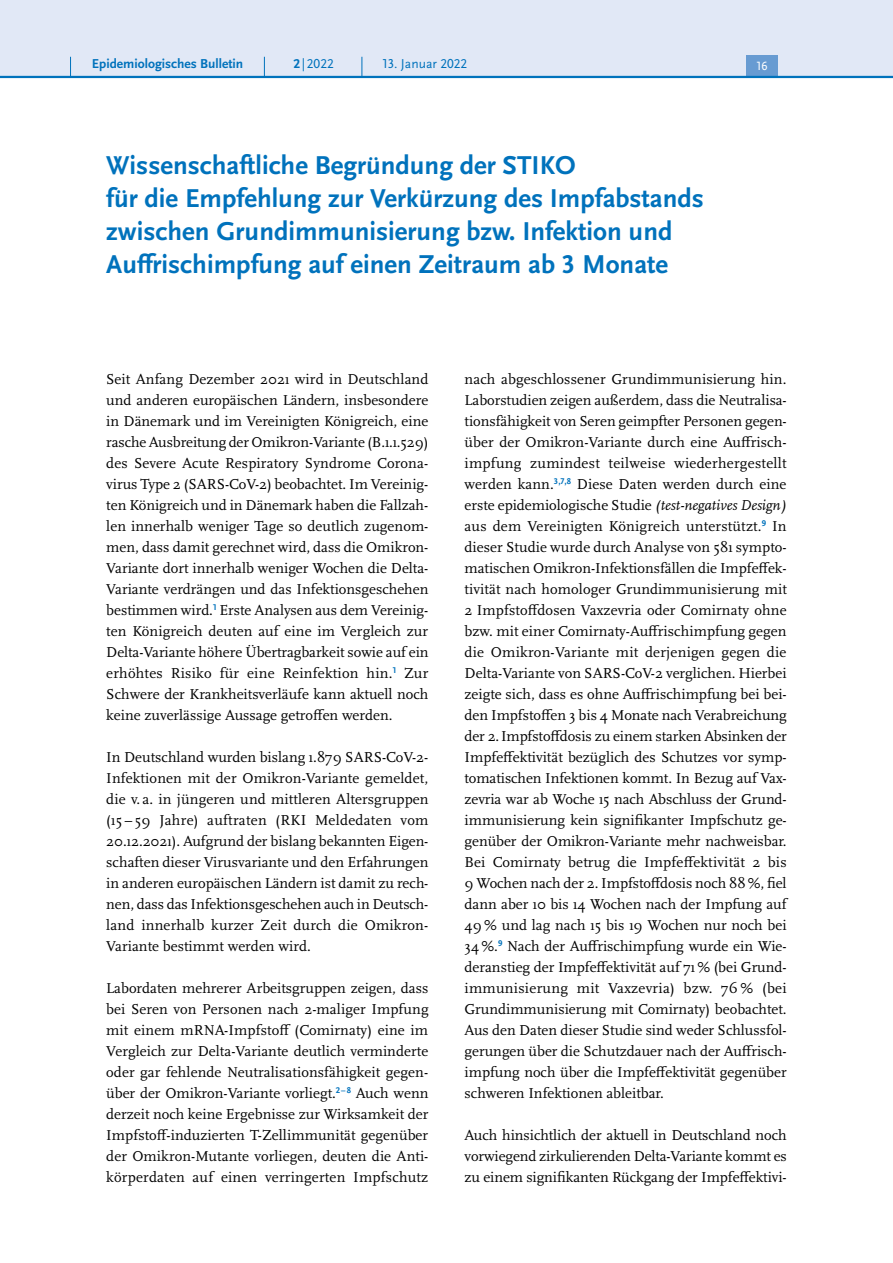
<style>
.page{position:relative;width:893px;height:1263px;background:#fff}
.page>*{position:absolute;margin:0;border:0;box-sizing:border-box;transform-origin:0 0}
.H2{font:700 27px/33px "Scala Sans Pro";color:#0072bc}
.Fließtext{font:15px/21px "Scala Pro";color:#000;text-align:justify}
.t1{font:700 13.5px "Scala Sans Pro";color:#0072bc}
.t2{font:13.5px "Scala Sans Pro";color:#0072bc}
.t3{font:12.45px "Scala Sans Pro";color:#fff}
.s1{font-weight:700}
.s2{font-style:italic}
</style>
<div class="page">
<div style="left:0;top:0;width:893px;height:77px;background:#e1e8f6"></div>
<div style="left:746px;top:55px;width:32px;height:21px;background:#679bd2"></div>
<hr style="left:0;top:76px;width:893px;height:2px;background:#0072bc">
<svg style="left:70px;top:57px;width:1px;height:19px"></svg>
<svg style="left:264px;top:57px;width:1px;height:19px"></svg>
<svg style="left:362px;top:57px;width:1px;height:19px"></svg>
<p class="t1" style="left:92px;top:55px;width:153px">Epidemiologisches Bulletin</p>
<p class="t2" style="left:293px;top:55px;width:42px"><span class="s1">2</span>|2022</p>
<p class="t2" style="left:383px;top:55px;width:86px">13. Januar 2022</p>
<p class="t3" style="left:757px;top:59px;width:13px">16</p>
<h2 class="H2" style="left:106px;top:148px;width:599px">Wissenschaftliche Begründung der STIKO<br>für die Empfehlung zur Verkürzung des Impfabstands zwischen Grundimmunisierung bzw. Infektion und Auffrischimpfung auf einen Zeitraum ab 3 Monate</h2>
<p class="Fließtext" style="left:106px;top:368px;width:324px">Seit Anfang Dezember 2021 wird in Deutschland und anderen europäischen Ländern, insbesondere in Dänemark und im Vereinigten Königreich, eine rasche Ausbreitung der Omikron-Variante (B.1.1.529) des Severe Acute Respiratory Syndrome Corona&shy;virus Type 2 (SARS-CoV-2) beobachtet. Im Vereinig&shy;ten Königreich und in Dänemark haben die Fallzah&shy;len innerhalb weniger Tage so deutlich zugenom&shy;men, dass damit gerechnet wird, dass die Omikron-Variante dort innerhalb weniger Wochen die Delta-Variante verdrängen und das Infektionsgeschehen bestimmen wird.<sup>1</sup> Erste Analysen aus dem Vereinig&shy;ten Königreich deuten auf eine im Vergleich zur Delta-Variante höhere Übertragbarkeit sowie auf ein erhöhtes Risiko für eine Reinfektion hin.<sup>1</sup> Zur Schwere der Krankheitsverläufe kann aktuell noch keine zuverlässige Aussage getroffen werden.</p>
<p class="Fließtext" style="left:106px;top:746px;width:324px">In Deutschland wurden bislang 1.879 SARS-CoV-2- Infektionen mit der Omikron-Variante gemeldet, die v. a. in jüngeren und mittleren Altersgruppen (15 – 59 Jahre) auftraten (RKI Meldedaten vom 20.12.2021). Aufgrund der bislang bekannten Eigen&shy;schaften dieser Virusvariante und den Erfahrungen in anderen europäischen Ländern ist damit zu rech&shy;nen, dass das Infektionsgeschehen auch in Deutsch&shy;land innerhalb kurzer Zeit durch die Omikron-Variante bestimmt werden wird.</p>
<p class="Fließtext" style="left:106px;top:977px;width:324px">Labordaten mehrerer Arbeitsgruppen zeigen, dass bei Seren von Personen nach 2-maliger Impfung mit einem mRNA-Impfstoff (Comirnaty) eine im Vergleich zur Delta-Variante deutlich verminderte oder gar fehlende Neutralisationsfähigkeit gegen&shy;über der Omikron-Variante vorliegt.<sup>2–8</sup> Auch wenn derzeit noch keine Ergebnisse zur Wirksamkeit der Impfstoff-induzierten T-Zellimmunität gegenüber der Omikron-Mutante vorliegen, deuten die Anti&shy;körperdaten auf einen verringerten Impfschutz</p>
<p class="Fließtext" style="left:465px;top:368px;width:324px">nach abgeschlossener Grundimmunisierung hin.<br>Laborstudien zeigen außerdem, dass die Neutralisa&shy;tionsfähigkeit von Seren geimpfter Personen gegen&shy;über der Omikron-Variante durch eine Auffrisch&shy;impfung zumindest teilweise wiederhergestellt werden kann.<sup>3,7,8</sup> Diese Daten werden durch eine erste epidemiologische Studie <span class="s2">(test-negatives Design) </span>aus dem Vereinigten Königreich unterstützt.<sup>9</sup> In dieser Studie wurde durch Analyse von 581 sympto&shy;matischen Omikron-Infektionsfällen die Impfeffek&shy;tivität nach homologer Grundimmunisierung mit 2 Impfstoffdosen Vaxzevria oder Comirnaty ohne bzw. mit einer Comirnaty-Auffrischimpfung gegen die Omikron-Variante mit derjenigen gegen die Delta-Variante von SARS-CoV-2 verglichen. Hierbei zeigte sich, dass es ohne Auffrischimpfung bei bei&shy;den Impfstoffen 3 bis 4 Monate nach Verabreichung der 2.Impfstoffdosis zu einem starken Absinken der Impfeffektivität bezüglich des Schutzes vor symp&shy;tomatischen Infektionen kommt. In Bezug auf Vax&shy;zevria war ab Woche 15 nach Abschluss der Grund&shy;immunisierung kein signifikanter Impfschutz ge&shy;genüber der Omikron-Variante mehr nachweisbar.<br>Bei Comirnaty betrug die Impfeffektivität 2 bis 9 Wochen nach der 2. Impfstoffdosis noch 88 %, fiel dann aber 10 bis 14 Wochen nach der Impfung auf 49 % und lag nach 15 bis 19 Wochen nur noch bei 34 %.<sup>9</sup> Nach der Auffrischimpfung wurde ein Wie&shy;deranstieg der Impfeffektivität auf 71 % (bei Grund&shy;immunisierung mit Vaxzevria) bzw. 76 % (bei Grundimmunisierung mit Comirnaty) beobachtet.<br>Aus den Daten dieser Studie sind weder Schlussfol&shy;gerungen über die Schutzdauer nach der Auffrisch&shy;impfung noch über die Impfeffektivität gegenüber schweren Infektionen ableitbar.</p>
<p class="Fließtext" style="left:465px;top:1124px;width:324px">Auch hinsichtlich der aktuell in Deutschland noch vorwiegend zirkulierenden Delta-Variante kommt es zu einem signifikanten Rückgang der Impfeffektivi-</p>
</div>
